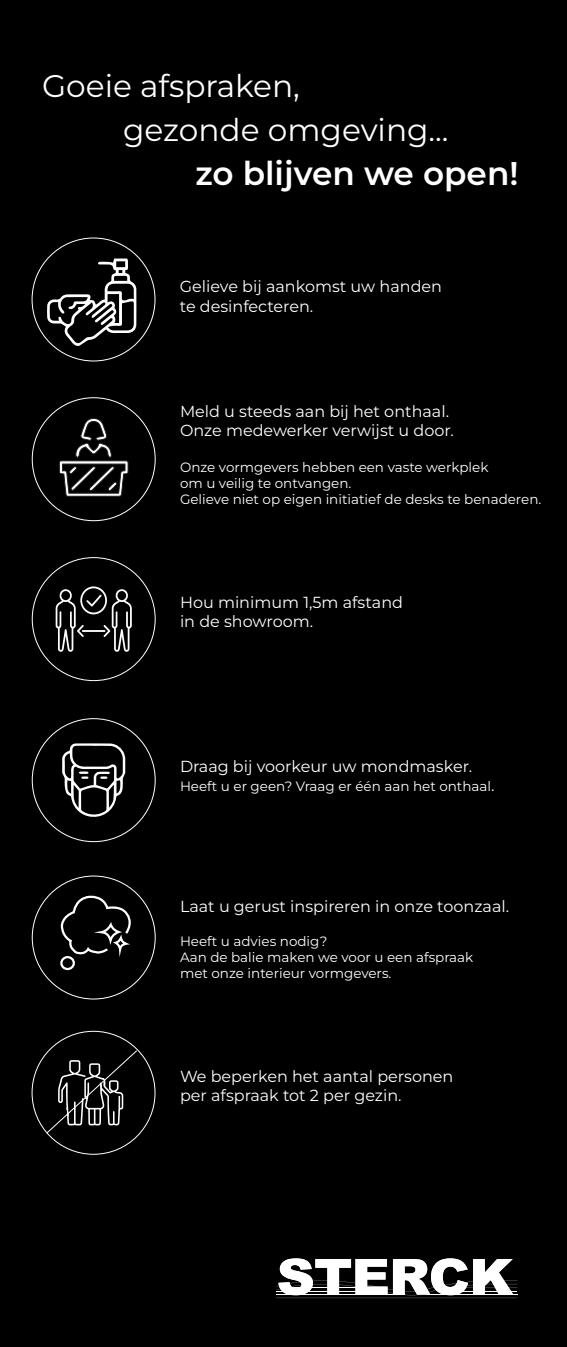
<style>
.page{position:relative;width:567px;height:1347px;background:#fff}
.page>*{position:absolute;margin:0;border:0;box-sizing:border-box;transform-origin:0 0}
.t1{font:600 32.75px "Montserrat";color:#fff}
.t2{font:31.25px/43.8px "Montserrat";color:#fff}
.t3{font:16px/19.2px "Montserrat";color:#fff}
.t4{font:13.5px/16.2px "Montserrat";color:#fff}
.s1{font-size:16px}
</style>
<div class="page">
<div style="left:0;top:0;width:567px;height:1346px;background:#000"></div>
<svg style="left:62px;top:743px;width:63px;height:76px"></svg>
<svg style="left:47px;top:258px;width:89px;height:88px;background:#353535"></svg>
<svg style="left:56px;top:586px;width:76px;height:66px;background:#353535"></svg>
<svg style="left:45px;top:1049px;width:93px;height:85px;background:#202020"></svg>
<svg style="left:276px;top:1258px;width:241px;height:40px"></svg>
<svg style="left:59px;top:895px;width:75px;height:76px;background:#1e1e1e"></svg>
<svg style="left:59px;top:418px;width:70px;height:79px;background:#2a2929"></svg>
<h2 class="t2" style="left:123px;top:63px;width:327px;text-indent:-81px">Goeie afspraken,<br>gezonde omgeving...</h2>
<h1 class="t1" style="left:195px;top:150px;width:325px">zo blijven we open!</h1>
<p class="t3" style="left:180px;top:276px;width:264px">Gelieve bij aankomst uw handen te desinfecteren.</p>
<p class="t3" style="left:180px;top:401px;width:275px">Meld u steeds aan bij het onthaal.<br>Onze medewerker verwijst u door.</p>
<p class="t4" style="left:180px;top:458px;width:363px">Onze vormgevers hebben een vaste werkplek<br>om u veilig te ontvangen.<br>Gelieve niet op eigen initiatief de desks te benaderen.</p>
<p class="t3" style="left:180px;top:592px;width:225px">Hou minimum 1,5m afstand in de showroom.</p>
<p class="t3" style="left:180px;top:756px;width:294px">Draag bij voorkeur uw mondmasker.</p>
<p class="t4" style="left:180px;top:777px;width:316px">Heeft u er geen? Vraag er één aan het onthaal<span class="s1">.</span></p>
<p class="t3" style="left:180px;top:895px;width:331px">Laat u gerust inspireren in onze toonzaal.</p>
<p class="t4" style="left:180px;top:932px;width:295px">Heeft u advies nodig?<br>Aan de balie maken we voor u een afspraak met onze interieur vormgevers.</p>
<p class="t3" style="left:180px;top:1066px;width:275px">We beperken het aantal personen per afspraak tot 2 per gezin.</p>
</div>
